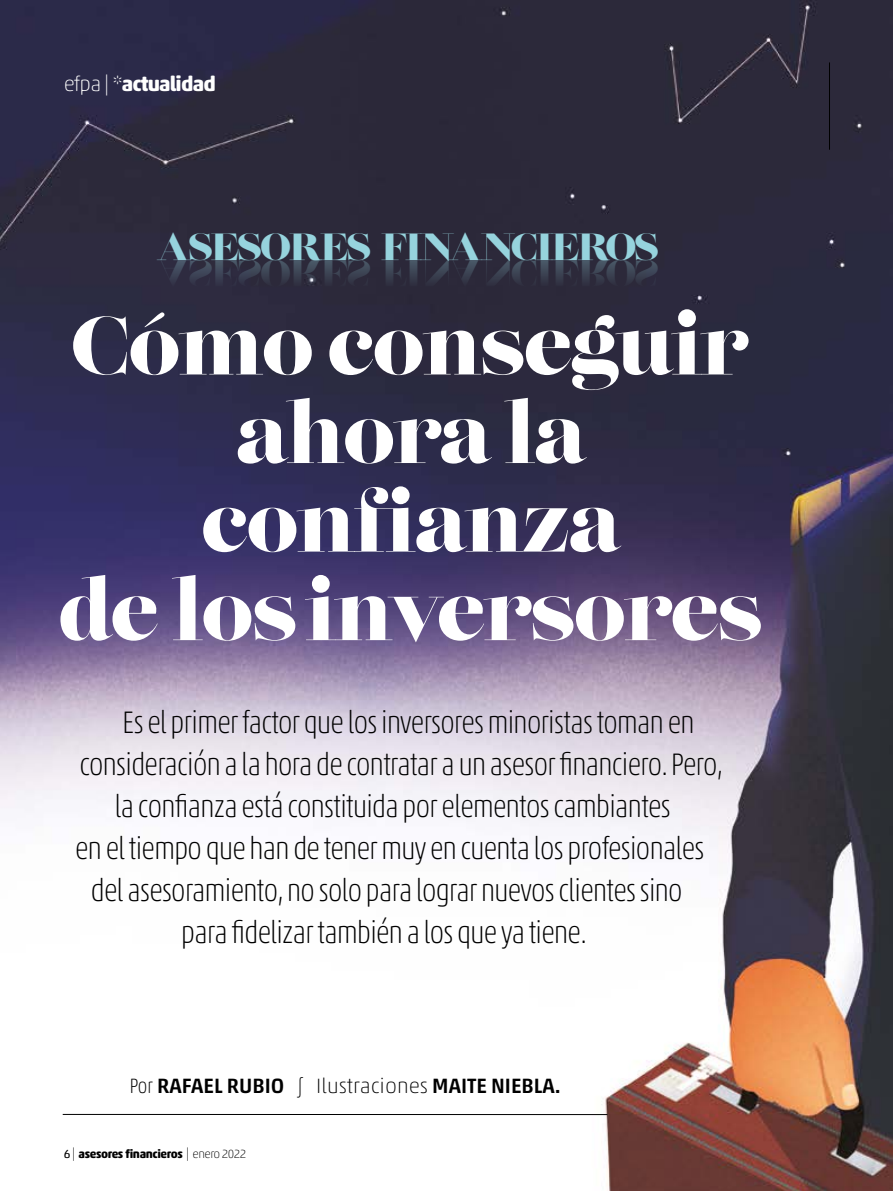
<style>
.page{position:relative;width:893px;height:1191px;background:#fff}
.page>*{position:absolute;margin:0;border:0;box-sizing:border-box;transform-origin:0 0}
.t1{font:82.5px/88.5px "Lust Didone";letter-spacing:-.02em;color:#fff;text-align:center}
.t2{font:37.8px "Lust Didone";letter-spacing:-.04em;color:#96d3dd}
.t3{font:100 condensed 31.5px "Akko Pro";letter-spacing:-.02em;color:#000}
.t4{font:500 21px "Akko Pro";color:#000}
.t5{font:700 21px "Akko Rounded Pro";letter-spacing:-.04em;color:#fff}
.t6{font:700 12px "Akko Rounded Pro";letter-spacing:-.03em;color:#000}
.s1{font-weight:100}
.s2{font-weight:100;font-stretch:condensed}
.s3{font-weight:400}
.s4{font-weight:100;font-size:13.5px}
</style>
<div class="page">
<img style="left:0;top:0;width:893px;height:1191px">
<hr style="left:829px;top:62px;width:1px;height:88px;background:#000">
<hr style="left:63px;top:1114px;width:544px;height:1px;background:#000">
<p class="t5" style="left:64px;top:71px;width:154px"><span class="s1">efpa | *</span>actualidad</p>
<p class="t2" style="left:157px;top:223px;width:504px">ASESORES FINANCIEROS</p>
<h1 class="t1" style="left:59px;top:305px;width:705px">Cómo conseguir ahora la confianza<br>de los inversores</h1>
<p class="t3" style="left:123px;top:703px;width:573px">Es el primer factor que los inversores minoristas toman en</p>
<p class="t3" style="left:79px;top:745px;width:645px">consideración a la hora de contratar a un asesor financiero. Pero,</p>
<p class="t3" style="left:115px;top:787px;width:557px">la confianza está constituida por elementos cambiantes</p>
<p class="t3" style="left:75px;top:829px;width:631px">en el tiempo que han de tener muy en cuenta los profesionales</p>
<p class="t3" style="left:91px;top:871px;width:593px">del asesoramiento, no solo para lograr nuevos clientes sino</p>
<p class="t3" style="left:181px;top:913px;width:407px">para fidelizar también a los que ya tiene.</p>
<p class="t4" style="left:130px;top:1072px;width:433px"><span class="s2">Por</span> RAFAEL RUBIO <span class="s1">∫ Ilustraciones</span> MAITE NIEBLA.</p>
<p class="t6" style="left:64px;top:1146px;width:184px"><span class="s3">6</span> <span class="s4">|</span> asesores financieros <span class="s4">|</span> <span class="s1">enero 2022</span></p>
</div>
